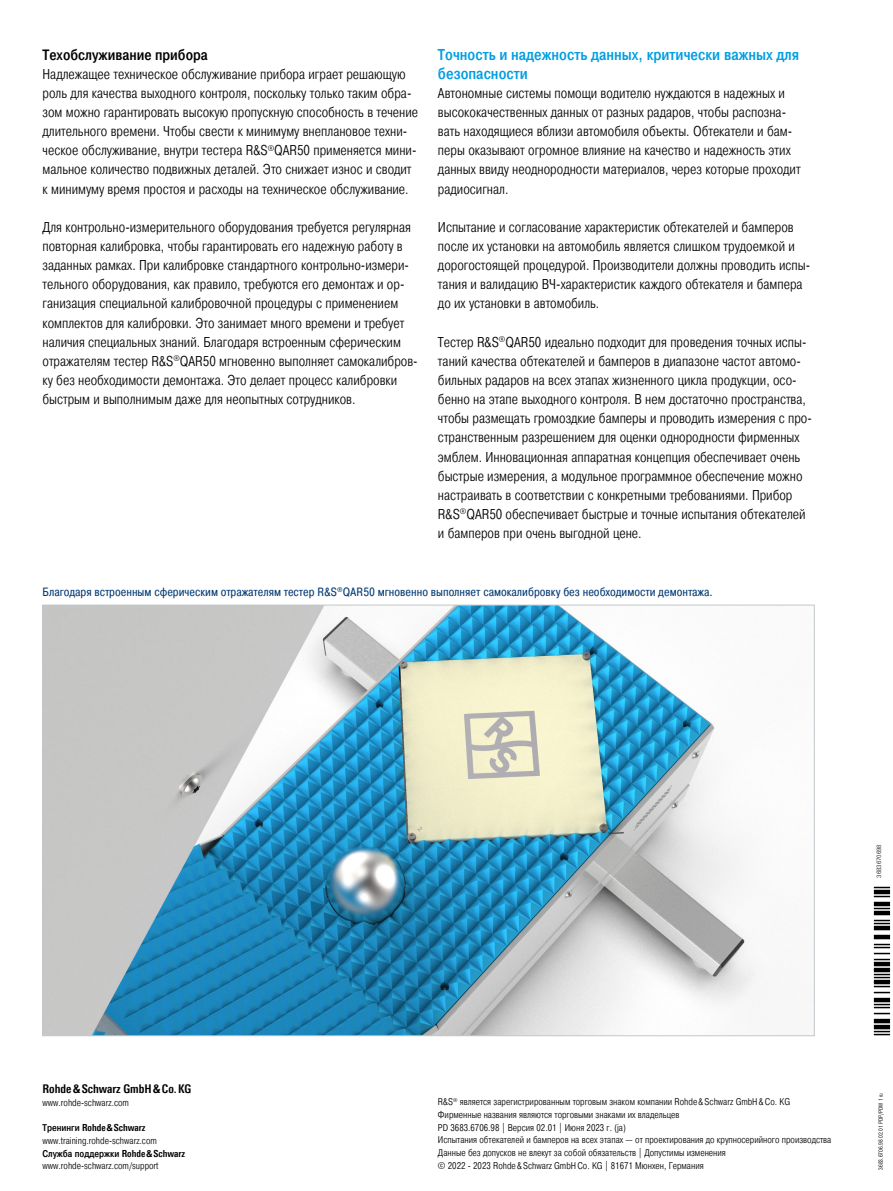
<style>
.page{position:relative;width:893px;height:1191px;background:#fff}
.page>*{position:absolute;margin:0;border:0;box-sizing:border-box;transform-origin:0 0}
.Absatzfett_cyan{font:500 15.75px/19.2px "Pragmatica Cond";color:#009ee3}
.Absatzfett_schwarz{font:500 15px "Pragmatica Cond";color:#000}
.Haupttext{font:300 14.25px/19.2px "Pragmatica Cond";color:#000}
.Haupttext_ohne_Absta{font:300 14.25px/19.2px "Pragmatica Cond";color:#000}
.Bildunterschrift{font:12px "Pragmatica Cond";color:#003973}
.t1{font:700 12px "Linotype Univers 620 Cn";color:#000}
.Adresse_schwarz{font:300 9.75px/12.8px "Pragmatica Cond";color:#000}
.t2{font:700 9.75px "Linotype Univers 620 Cn";color:#000}
.t3{font:300 6px "Pragmatica Cond";color:#000}
.t4{font:300 6px "Linotype Univers 330";color:#000}
.s1{font-family:"Pragmatica Cond";font-weight:500}
.s2{font-weight:500}
.s3{font-family:"Linotype Univers 620 Cn";font-weight:700}
</style>
<div class="page">
<svg style="left:874px;top:1030px;width:16px;height:5px"></svg>
<div style="left:874px;top:1024px;width:16px;height:5px;background:#000"></div>
<div style="left:874px;top:1018px;width:16px;height:5px;background:#000"></div>
<svg style="left:874px;top:1003px;width:16px;height:11px"></svg>
<div style="left:874px;top:997px;width:16px;height:5px;background:#000"></div>
<svg style="left:874px;top:985px;width:16px;height:8px"></svg>
<div style="left:874px;top:979px;width:16px;height:5px;background:#000"></div>
<svg style="left:874px;top:973px;width:16px;height:5px"></svg>
<div style="left:874px;top:967px;width:16px;height:5px;background:#000"></div>
<div style="left:874px;top:961px;width:16px;height:5px;background:#000"></div>
<svg style="left:874px;top:943px;width:16px;height:17px"></svg>
<div style="left:874px;top:934px;width:16px;height:5px;background:#000"></div>
<div style="left:874px;top:925px;width:16px;height:5px;background:#000"></div>
<svg style="left:874px;top:919px;width:16px;height:5px"></svg>
<div style="left:874px;top:910px;width:16px;height:5px;background:#000"></div>
<svg style="left:874px;top:907px;width:16px;height:2px"></svg>
<div style="left:874px;top:901px;width:16px;height:5px;background:#000"></div>
<svg style="left:874px;top:895px;width:16px;height:2px"></svg>
<div style="left:874px;top:889px;width:16px;height:5px;background:#000"></div>
<svg style="left:874px;top:886px;width:16px;height:2px"></svg>
<img style="left:44px;top:606px;width:757px;height:428px">
<p class="Absatzfett_schwarz" style="left:43px;top:46px;width:167px">Техобслуживание прибора</p>
<p class="Haupttext_ohne_Absta" style="left:43px;top:64px;width:377px">Надлежащее техническое обслуживание прибора играет решающую роль для качества выходного контроля, поскольку только таким обра&shy;зом можно гарантировать высокую пропускную способность в течение длительного времени. Чтобы свести к минимуму внеплановое техни&shy;ческое обслуживание, внутри тестера R&amp;S<sup>®</sup>QAR50 применяется мини&shy;мальное количество подвижных деталей. Это снижает износ и сводит к минимуму время простоя и расходы на техническое обслуживание.</p>
<p class="Haupttext" style="left:43px;top:217px;width:377px">Для контрольно-измерительного оборудования требуется регулярная повторная калибровка, чтобы гарантировать его надежную работу в заданных рамках. При калибровке стандартного контрольно-измери&shy;тельного оборудования, как правило, требуются его демонтаж и ор&shy;ганизация специальной калибровочной процедуры с применением комплектов для калибровки. Это занимает много времени и требует наличия специальных знаний. Благодаря встроенным сферическим отражателям тестер R&amp;S<sup>®</sup>QAR50 мгновенно выполняет самокалибров&shy;ку без необходимости демонтажа. Это делает процесс калибровки быстрым и выполнимым даже для неопытных сотрудников.</p>
<p class="Absatzfett_cyan" style="left:438px;top:45px;width:363px">Точность и надежность данных, критически важных для безопасности</p>
<p class="Haupttext_ohne_Absta" style="left:438px;top:83px;width:364px">Автономные системы помощи водителю нуждаются в надежных и высококачественных данных от разных радаров, чтобы распозна&shy;вать находящиеся вблизи автомобиля объекты. Обтекатели и бам&shy;перы оказывают огромное влияние на качество и надежность этих данных ввиду неоднородности материалов, через которые проходит радиосигнал.</p>
<p class="Haupttext" style="left:438px;top:217px;width:374px">Испытание и согласование характеристик обтекателей и бамперов после их установки на автомобиль является слишком трудоемкой и дорогостоящей процедурой. Производители должны проводить испы&shy;тания и валидацию ВЧ-характеристик каждого обтекателя и бампера до их установки в автомобиль.</p>
<p class="Haupttext" style="left:438px;top:332px;width:375px">Тестер R&amp;S<sup>®</sup>QAR50 идеально подходит для проведения точных испы&shy;таний качества обтекателей и бамперов в диапазоне частот автомо&shy;бильных радаров на всех этапах жизненного цикла продукции, осо&shy;бенно на этапе выходного контроля. В нем достаточно пространства, чтобы размещать громоздкие бамперы и проводить измерения с про&shy;странственным разрешением для оценки однородности фирменных эмблем. Инновационная аппаратная концепция обеспечивает очень быстрые измерения, а модульное программное обеспечение можно настраивать в соответствии с конкретными требованиями. Прибор R&amp;S<sup>®</sup>QAR50 обеспечивает быстрые и точные испытания обтекателей и бамперов при очень выгодной цене.</p>
<p class="Bildunterschrift" style="left:43px;top:584px;width:672px">Благодаря встроенным сферическим отражателям тестер R&amp;S<sup>®</sup>QAR50 мгновенно выполняет самокалибровку без необходимости демонтажа.</p>
<p class="t1" style="left:43px;top:1081px;width:150px">Rohde&amp;Schwarz GmbH&amp;Co.KG</p>
<p class="Adresse_schwarz" style="left:43px;top:1096px;width:88px">www.rohde-schwarz.com</p>
<p class="t2" style="left:43px;top:1122px;width:105px"><span class="s1">Тренинги</span> Rohde&amp;Schwarz</p>
<p class="Adresse_schwarz" style="left:43px;top:1134px;width:144px">www.training.rohde-schwarz.com<br><span class="s2">Служба поддержки</span> <span class="s3">Rohde&amp;Schwarz </span>www.rohde-schwarz.com/support</p>
<p class="t4" style="left:876px;top:878px;width:35px;rotate:-90deg">3683670698</p>
<p class="Adresse_schwarz" style="left:438px;top:1095px;width:354px">R&amp;S<sup>®</sup> является зарегистрированным торговым знаком компании Rohde&amp;Schwarz GmbH&amp;Co. KG</p>
<p class="Adresse_schwarz" style="left:438px;top:1108px;width:395px">Фирменные названия являются торговыми знаками их владельцев<br>PD 3683.6706.98 | Версия 02.01 | Июня 2023 г. (ja)<br>Испытания обтекателей и бамперов на всех этапах — от проектирования до крупносерийного производства Данные без допусков не влекут за собой обязательств | Допустимы изменения</p>
<p class="Adresse_schwarz" style="left:438px;top:1159px;width:267px">© 2022 - 2023 Rohde &amp;Schwarz GmbHCo. KG | 81671 Мюнхен, Германия</p>
<p class="t3" style="left:877px;top:1169px;width:78px;rotate:-90deg">3683.6706.98 02.01 PDP/PDW 1 ru</p>
</div>
